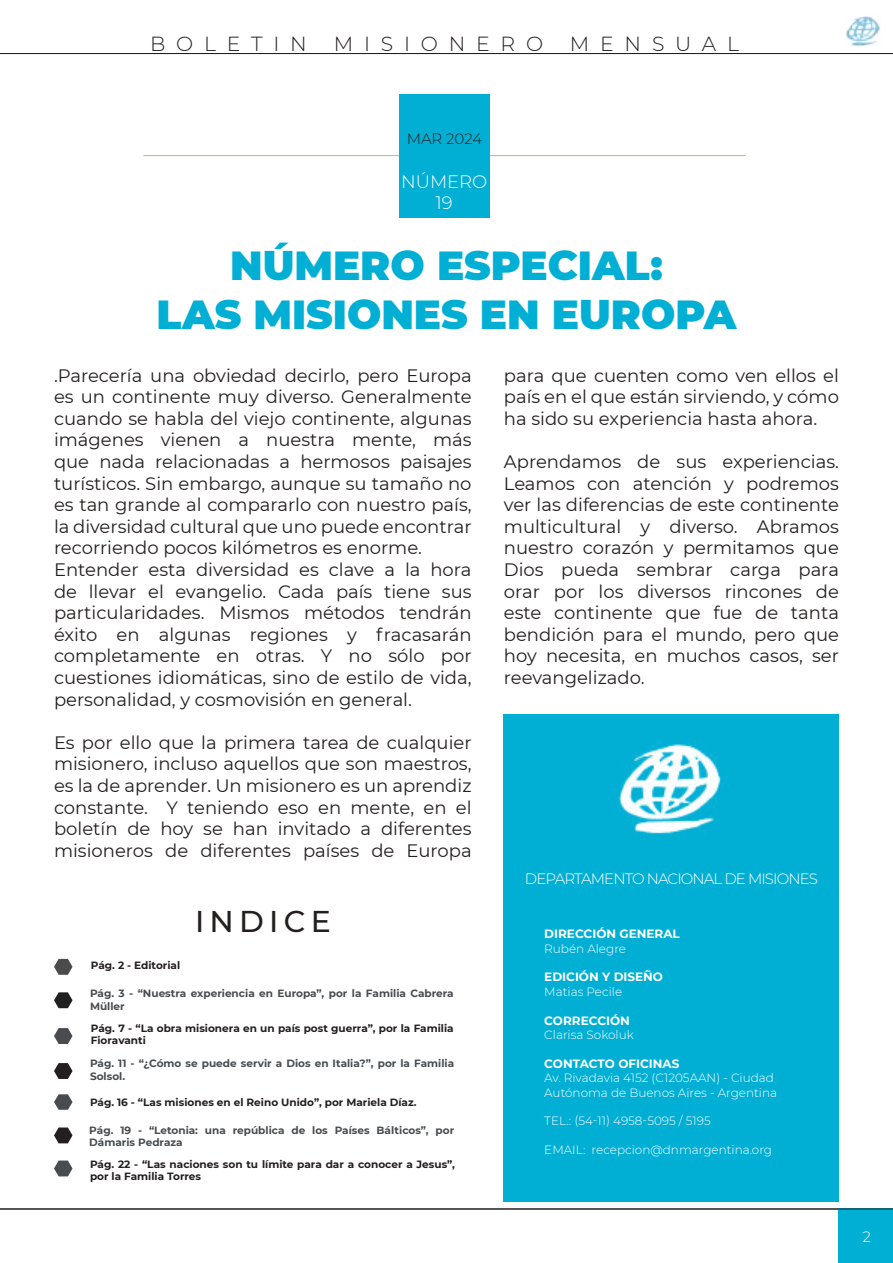
<style>
.page{position:relative;width:893px;height:1263px;background:#fff}
.page>*{position:absolute;margin:0;border:0;box-sizing:border-box;transform-origin:0 0}
.t1{font:900 40.5px/48.6px "Montserrat";color:#01afd4;text-align:center}
.t2{font:500 30px "Montserrat";letter-spacing:.175em;color:#241f1f}
.t3{font:300 20.4px "Montserrat";letter-spacing:.53em;color:#241f1f}
.t4{font:18px/21.6px "Montserrat";color:#241f1f;text-align:justify}
.t5{font:300 18px/21.6px "Montserrat";color:#fff;text-align:center}
.t6{font:300 15px "Montserrat";letter-spacing:-.06em;color:#fff}
.t7{font:300 15px "Montserrat";color:#241f1f}
.t8{font:300 12px/14.4px "Montserrat";color:#fff}
.t9{font:700 12px "Montserrat";color:#fff}
.t10{font:700 10.5px/12.6px "Montserrat";color:#241f1f}
.t11{font:700 10.5px/12.6px "Montserrat";color:#484c4f}
</style>
<div class="page">
<img style="left:836px;top:16px;width:55px;height:39px">
<div style="left:839px;top:1208px;width:54px;height:55px;background:#01afd4"></div>
<hr style="left:0;top:1208px;width:893px;height:1px;background:#241f1f">
<hr style="left:0;top:53px;width:893px;height:1px;background:#241f1f">
<hr style="left:143px;top:155px;width:603px;height:1px;background:#d3ac73">
<div style="left:504px;top:714px;width:335px;height:487px;background:#01afd4"></div>
<div style="left:399px;top:95px;width:91px;height:123px;background:#01afd4"></div>
<svg style="left:54px;top:1028px;width:19px;height:16px"></svg>
<svg style="left:54px;top:959px;width:19px;height:16px"></svg>
<svg style="left:54px;top:1094px;width:19px;height:16px"></svg>
<svg style="left:54px;top:1160px;width:19px;height:16px"></svg>
<svg style="left:54px;top:992px;width:19px;height:16px"></svg>
<svg style="left:54px;top:1063px;width:19px;height:16px"></svg>
<svg style="left:54px;top:1127px;width:19px;height:16px"></svg>
<img style="left:619px;top:742px;width:108px;height:92px">
<p class="t3" style="left:150px;top:30px;width:158px">BOLETIN</p>
<p class="t3" style="left:334px;top:30px;width:211px">MISIONERO</p>
<p class="t3" style="left:570px;top:30px;width:171px">MENSUAL</p>
<p class="t7" style="left:407px;top:129px;width:77px">MAR 2024</p>
<p class="t5" style="left:401px;top:170px;width:88px">NÚMERO<br>19</p>
<h1 class="t1" style="left:157px;top:239px;width:581px">NÚMERO ESPECIAL:<br>LAS MISIONES EN EUROPA</h1>
<p class="t4" style="left:54px;top:364px;width:419px;text-align:left">.Parecería una obviedad decirlo, pero Europa es un continente muy diverso. Generalmente cuando se habla del viejo continente, algunas imágenes vienen a nuestra mente, más que nada relacionadas a hermosos paisajes turísticos. Sin embargo, aunque su tamaño no es tan grande al compararlo con nuestro país, la diversidad cultural que uno puede encontrar recorriendo pocos kilómetros es enorme.<br>Entender esta diversidad es clave a la hora de llevar el evangelio. Cada país tiene sus particularidades. Mismos métodos tendrán éxito en algunas regiones y fracasarán completamente en otras. Y no sólo por cuestiones idiomáticas, sino de estilo de vida, personalidad, y cosmovisión en general.</p>
<p class="t4" style="left:54px;top:731px;width:419px">Es por ello que la primera tarea de cualquier misionero, incluso aquellos que son maestros, es la de aprender. Un misionero es un aprendiz constante. Y teniendo eso en mente, en el boletín de hoy se han invitado a diferentes misioneros de diferentes países de Europa</p>
<p class="t10" style="left:91px;top:959px;width:91px">Pág. 2 - Editorial</p>
<h2 class="t2" style="left:195px;top:900px;width:137px">INDICE</h2>
<p class="t11" style="left:90px;top:986px;width:365px">Pág. 3 - “Nuestra experiencia en Europa”, por la Familia Cabrera<br>Müller</p>
<p class="t10" style="left:91px;top:1021px;width:364px">Pág. 7 - “La obra misionera en un país post guerra”, por la Familia<br>Fioravanti</p>
<p class="t11" style="left:90px;top:1057px;width:366px">Pág. 11 - “¿Cómo se puede servir a Dios en Italia?”, por la Familia<br>Solsol.</p>
<p class="t10" style="left:90px;top:1095px;width:328px">Pág. 16 - “Las misiones en el Reino Unido”, por Mariela Díaz.</p>
<p class="t11" style="left:89px;top:1123px;width:366px">Pág. 19 - “Letonia: una república de los Países Bálticos”, por<br>Dámaris Pedraza</p>
<p class="t10" style="left:90px;top:1157px;width:366px">Pág. 22 - “Las naciones son tu límite para dar a conocer a Jesus”, por la Familia Torres</p>
<p class="t4" style="left:504px;top:364px;width:337px">para que cuenten como ven ellos el país en el que están sirviendo, y cómo ha sido su experiencia hasta ahora.</p>
<p class="t4" style="left:504px;top:450px;width:337px">Aprendamos de sus experiencias.<br>Leamos con atención y podremos ver las diferencias de este continente multicultural y diverso. Abramos nuestro corazón y permitamos que Dios pueda sembrar carga para orar por los diversos rincones de este continente que fue de tanta bendición para el mundo, pero que hoy necesita, en muchos casos, ser reevangelizado.</p>
<p class="t6" style="left:525px;top:869px;width:295px">DEPARTAMENTO NACIONAL DE MISIONES</p>
<p class="t9" style="left:544px;top:925px;width:137px">DIRECCIÓN GENERAL</p>
<p class="t8" style="left:544px;top:941px;width:83px">Rubén Alegre</p>
<p class="t9" style="left:544px;top:968px;width:120px">EDICIÓN Y DISEÑO</p>
<p class="t8" style="left:544px;top:984px;width:79px">Matias Pecile</p>
<p class="t9" style="left:544px;top:1012px;width:87px">CORRECCIÓN</p>
<p class="t8" style="left:544px;top:1027px;width:91px">Clarisa Sokoluk</p>
<p class="t9" style="left:544px;top:1055px;width:137px">CONTACTO OFICINAS</p>
<p class="t8" style="left:544px;top:1070px;width:234px">Av. Rivadavia 4152 (C1205AAN) - Ciudad<br>Autónoma de Buenos Aires - Argentina</p>
<p class="t8" style="left:544px;top:1113px;width:168px">TEL.: (54-11) 4958-5095 / 5195</p>
<p class="t8" style="left:544px;top:1142px;width:229px">EMAIL: recepcion@dnmargentina.org</p>
<p class="t6" style="left:862px;top:1227px;width:10px">2</p>
</div>
